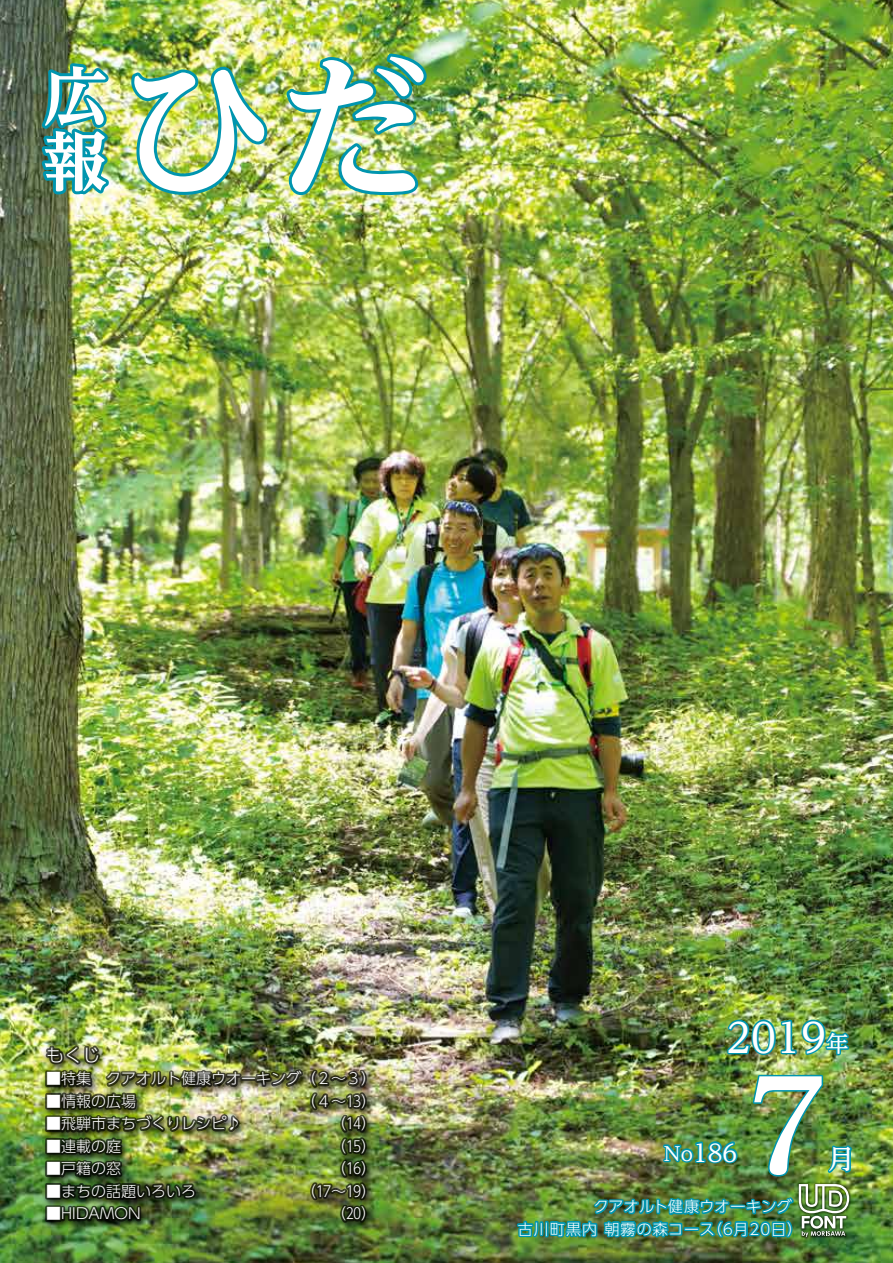
<style>
.page{position:relative;width:893px;height:1263px;background:#fff}
.page>*{position:absolute;margin:0;border:0;box-sizing:border-box;transform-origin:0 0}
.t1{font:700 expanded 157.5px "UD Reimin Pro";color:#fff}
.t2{font:700 126px "UD Reimin Pro";color:#fff}
.t3{font:700 expanded 64.5px/64.5px "UD Reimin Pro";color:#fff}
.t4{font:500 40.65px "UD Reimin Pro";color:#fff}
.t5{font:500 27px "UD Reimin Pro";color:#fff}
.t6{font:500 24px "UD Reimin Pro";color:#fff}
.t7{font:300 18px "UD Shin Go Pro";color:#fff}
.t8{font:300 15px "UD Shin Go Pro";color:#fff}
.t9{font:300 15px/22.5px "UD Shin Go Pro";letter-spacing:.05em;color:#fff}
.s1{font-size:22.5px}
.s2{font-size:19.5px}
</style>
<div class="page">
<img style="left:0;top:0;width:893px;height:1263px">
<img style="left:20px;top:59px;width:94px;height:141px">
<img style="left:127px;top:64px;width:143px;height:134px">
<img style="left:283px;top:50px;width:147px;height:148px">
<img style="left:725px;top:1018px;width:126px;height:39px">
<img style="left:662px;top:1139px;width:77px;height:27px">
<img style="left:750px;top:1073px;width:103px;height:56px">
<img style="left:38px;top:1038px;width:351px;height:199px">
<div style="left:240px;top:1076px;width:17px;height:5px;border:4px solid #000"></div>
<img style="left:44px;top:1043px;width:199px;height:184px">
<img style="left:253px;top:1066px;width:116px;height:160px">
<img style="left:744px;top:1129px;width:149px;height:134px">
<img style="left:515px;top:1184px;width:334px;height:57px">
<h3 class="t3" style="left:43px;top:64px;width:64px">広報</h3>
<h1 class="t1" style="left:117px;top:0;width:317px">ひだ</h1>
<h3 class="t4" style="left:726px;top:1004px;width:124px">2019<span class="s1">年</span></h3>
<p class="t7" style="left:46px;top:1040px;width:56px">もくじ</p>
<p class="t8" style="left:46px;top:1066px;width:332px">■特集　クアオルト健康ウオーキング（２～３）</p>
<p class="t8" style="left:46px;top:1089px;width:92px">■情報の広場</p>
<p class="t8" style="left:301px;top:1089px;width:76px">（４～13）</p>
<p class="t8" style="left:46px;top:1111px;width:197px">■飛騨市まちづくりレシピ♪</p>
<p class="t8" style="left:331px;top:1111px;width:46px">（14）</p>
<p class="t8" style="left:46px;top:1134px;width:77px">■連載の庭</p>
<p class="t8" style="left:331px;top:1134px;width:46px">（15）</p>
<p class="t8" style="left:46px;top:1156px;width:77px">■戸籍の窓</p>
<p class="t8" style="left:331px;top:1156px;width:46px">（16）</p>
<p class="t8" style="left:46px;top:1179px;width:151px">■まちの話題いろいろ</p>
<p class="t8" style="left:301px;top:1179px;width:76px">（17～19）</p>
<p class="t8" style="left:46px;top:1201px;width:96px">■HIDAMON</p>
<p class="t8" style="left:331px;top:1201px;width:46px">（20）</p>
<p class="t9" style="left:518px;top:1195px;width:286px;text-indent:76px">クアオルト健康ウオーキング古川町黒内 朝霧の森コース（６月20日）</p>
<h2 class="t2" style="left:749px;top:1022px;width:79px">7</h2>
<h3 class="t6" style="left:664px;top:1133px;width:75px"><span class="s2">No</span>186</h3>
<h3 class="t5" style="left:828px;top:1137px;width:28px">月</h3>
</div>
